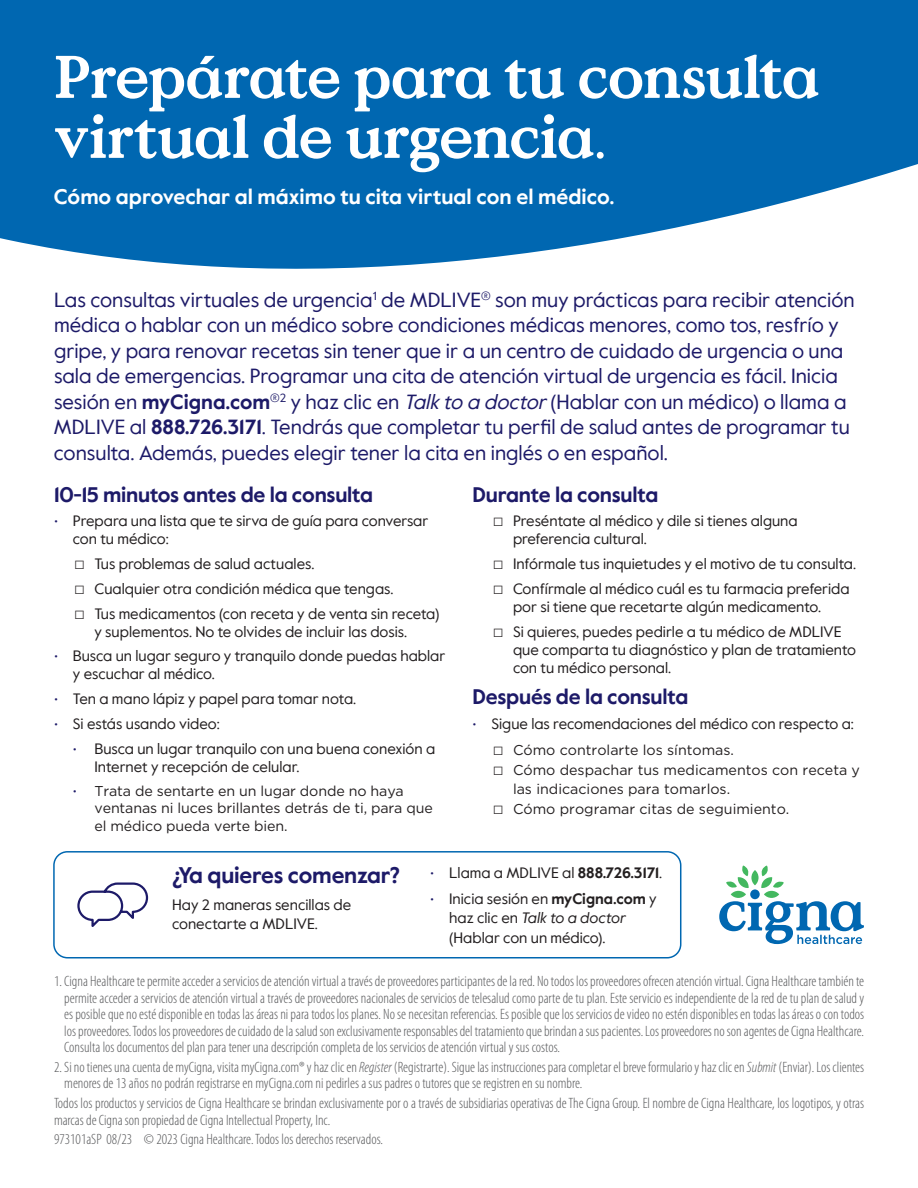
<style>
.page{position:relative;width:918px;height:1188px;background:#fff}
.page>*{position:absolute;margin:0;border:0;box-sizing:border-box;transform-origin:0 0}
.t1{font:700 60px/60px "Value Serif Pro";letter-spacing:-.025em;color:#fff}
.t2{font:700 22.5px "Value Sans Pro";letter-spacing:-.01em;color:#1d1a68}
.t3{font:700 21px "Value Sans Pro";letter-spacing:-.01em;color:#1d1a68}
.t4{font:700 21px "Value Sans Pro";color:#fff}
.t5{font:20.4px/25.5px "Value Sans Pro";color:#1d1a68}
.t6{font:300 condensed 15px/16.5px "Myriad Pro";color:#57585a}
.t7{font:15px/18px "Value Sans Pro";color:#231f20}
.t8{font:14.25px/16.5px "Gotham";color:#231f20}
.s1{font-weight:400}
.s2{font-weight:700}
.s3{font-style:italic}
.s4{font-size:14.25px;color:#1d1a68}
.s5{font-family:"Arial";font-size:18px}
.s6{font-family:"Value Sans Pro";color:#1d1a68}
</style>
<div class="page">
<svg style="left:0;top:0;width:918px;height:269px;background:#1a76b9"></svg>
<svg style="left:719px;top:865px;width:145px;height:79px"></svg>
<div style="left:53px;top:851px;width:628px;height:108px;border:2px solid #0067b1;border-radius:14px"></div>
<svg style="left:77px;top:882px;width:72px;height:45px"></svg>
<h1 class="t1" style="left:54px;top:49px;width:768px">Prepárate para tu consulta virtual de urgencia<span class="s1">.</span></h1>
<h3 class="t4" style="left:54px;top:184px;width:562px">Cómo aprovechar al máximo tu cita virtual con el médico.</h3>
<p class="t5" style="left:54px;top:287px;width:802px">Las consultas virtuales de urgencia<sup>1</sup> de MDLIVE<sup>®</sup> son muy prácticas para recibir atención médica o hablar con un médico sobre condiciones médicas menores, como tos, resfrío y gripe, y para renovar recetas sin tener que ir a un centro de cuidado de urgencia o una sala de emergencias. Programar una cita de atención virtual de urgencia es fácil. Inicia sesión en <span class="s2">myCigna.com</span><sup>®2</sup> y haz clic en <span class="s3">Talkto a doctor</span>(Hablar con un médico) o llama a MDLIVE al <span class="s2">888.726.3171</span>. Tendrás que completar tu perfil de salud antes de programar tu consulta. Además, puedes elegir tener la cita en inglés o en español.</p>
<h3 class="t3" style="left:54px;top:482px;width:321px">10-15 minutos antes de la consulta</h3>
<p class="t7" style="left:73px;top:512px;width:357px;text-indent:-19px"><span class="s4">•</span> Prepara una lista que te sirva de guía para conversar con tu médico:</p>
<p class="t7" style="left:74px;top:555px;width:242px"><span class="s5">□</span> Tus problemas de salud actuales.</p>
<p class="t7" style="left:74px;top:580px;width:321px"><span class="s5">□</span> Cualquier otra condición médica que tengas.</p>
<p class="t7" style="left:94px;top:605px;width:346px;text-indent:-20px"><span class="s5">□</span> Tus medicamentos (con receta y de venta sin receta) y suplementos. No te olvides de incluir las dosis.</p>
<p class="t7" style="left:73px;top:647px;width:374px;text-indent:-19px"><span class="s4">•</span> Busca un lugar seguro y tranquilo donde puedas hablar y escuchar al médico.</p>
<p class="t7" style="left:54px;top:690px;width:304px"><span class="s4">•</span> Ten a mano lápiz y papel para tomar nota.</p>
<p class="t7" style="left:54px;top:715px;width:167px"><span class="s4">•</span> Si estás usando video:</p>
<p class="t7" style="left:94px;top:740px;width:342px;text-indent:-22px"><span class="s4">•</span> Busca un lugar tranquilo con una buena conexión a<br>Internet y recepción de celular.</p>
<p class="t8" style="left:94px;top:783px;width:340px;text-indent:-22px"><span class="s6">•</span> Trata de sentarte en un lugar donde no haya ventanas ni luces brillantes detrás de ti, para que</p>
<p class="t8" style="left:94px;top:817px;width:195px">el médico pueda verte bien.</p>
<h3 class="t3" style="left:472px;top:482px;width:187px">Durante la consulta</h3>
<p class="t7" style="left:513px;top:512px;width:286px;text-indent:-20px"><span class="s5">□</span> Preséntate al médico y dile si tienes alguna preferencia cultural.</p>
<p class="t7" style="left:493px;top:555px;width:365px"><span class="s5">□</span> Infórmale tus inquietudes y el motivo de tu consulta.</p>
<p class="t7" style="left:493px;top:580px;width:359px;text-align:center"><span class="s5">□</span> Confírmale al médico cuál es tu farmacia preferida por si tiene que recetarte algún medicamento.</p>
<p class="t7" style="left:513px;top:623px;width:345px;text-indent:-20px"><span class="s5">□</span> Si quieres, puedes pedirle a tu médico de MDLIVE que comparta tu diagnóstico y plan de tratamiento con tu médico personal.</p>
<h3 class="t3" style="left:472px;top:684px;width:217px">Después de la consulta</h3>
<p class="t7" style="left:472px;top:715px;width:383px"><span class="s4">•</span> Sigue las recomendaciones del médico con respecto a:</p>
<p class="t8" style="left:493px;top:741px;width:243px"><span class="s5">□</span> Cómo controlarte los síntomas.</p>
<p class="t8" style="left:513px;top:759px;width:349px;line-height:19.5px;text-indent:-20px"><span class="s5">□</span> Cómo despachar tus medicamentos con receta y las indicaciones para tomarlos.</p>
<p class="t8" style="left:493px;top:800px;width:298px"><span class="s5">□</span> Cómo programar citas de seguimiento.</p>
<h2 class="t2" style="left:172px;top:862px;width:229px">¿Ya quieres comenzar?</h2>
<p class="t7" style="left:172px;top:895px;width:181px;line-height:19.5px">Hay 2 maneras sencillas de conectarte a MDLIVE.</p>
<p class="t7" style="left:430px;top:864px;width:234px"><span class="s4">•</span> Llama a MDLIVE al <span class="s2">888.726.3171</span>.</p>
<p class="t7" style="left:449px;top:889px;width:209px;line-height:19.5px;text-indent:-19px"><span class="s4">•</span> Inicia sesión en <span class="s2">myCigna.com</span> y haz clic en <span class="s3">Talk to a doctor </span>(Hablar con un médico).</p>
<p class="t6" style="left:64px;top:973px;width:802px;text-align:justify;text-indent:-10px">1. Cigna Healthcare te permite acceder a servicios de atención virtual a través de proveedores participantes de la red. No todos los proveedores ofrecen atención virtual. Cigna Healthcare también te permite acceder a servicios de atención virtual a través de proveedores nacionales de servicios de telesalud como parte de tu plan. Este servicio es independiente de la red de tu plan de salud y es posible que no esté disponible en todas las áreas ni para todos los planes. No se necesitan referencias. Es posible que los servicios de video no estén disponibles en todas las áreas o con todos los proveedores. Todos los proveedores de cuidado de la salud son exclusivamente responsables del tratamiento que brindan a sus pacientes. Los proveedores no son agentes de Cigna Healthcare.<br>Consulta los documentos del plan para tener una descripción completa de los servicios de atención virtual y sus costos.</p>
<p class="t6" style="left:64px;top:1059px;width:801px;text-indent:-10px">2. Si no tienes una cuenta de myCigna, visita myCigna.com® y haz clic en <span class="s3">Register</span> (Registrarte). Sigue las instrucciones para completar el breve formulario y haz clic en <span class="s3">Submit</span> (Enviar). Los clientes menores de 13 años no podrán registrarse en myCigna.com ni pedirles a sus padres o tutores que se registren en su nombre.</p>
<p class="t6" style="left:54px;top:1095px;width:812px">Todos los productos y servicios de Cigna Healthcare se brindan exclusivamente por o a través de subsidiarias operativas de The Cigna Group. El nombre de Cigna Healthcare, los logotipos, y otras marcas de Cigna son propiedad de Cigna Intellectual Property, Inc.</p>
<p class="t6" style="left:54px;top:1132px;width:331px">973101aSP 08/23 © 2023 Cigna Healthcare. Todos los derechos reservados.</p>
</div>
